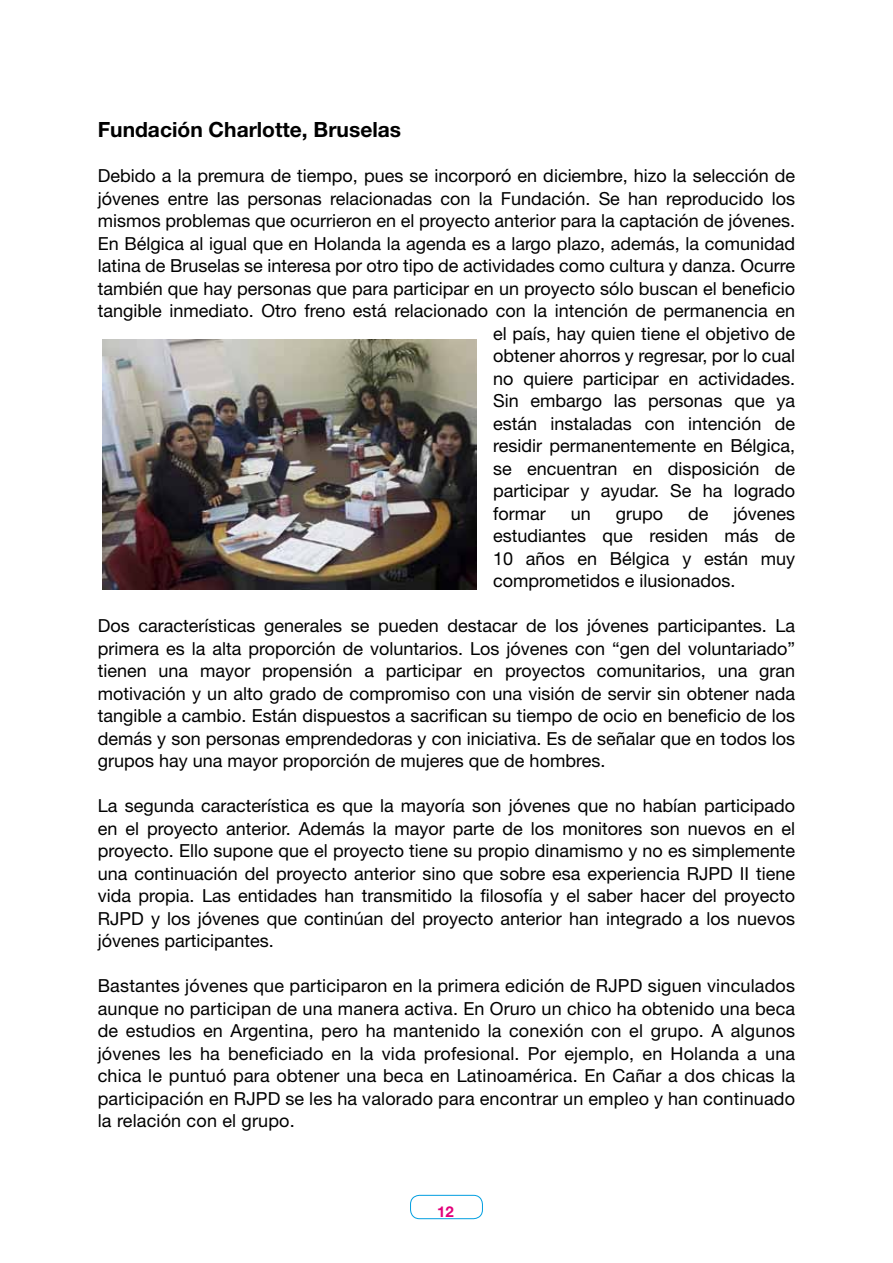
<style>
.page{position:relative;width:893px;height:1263px;background:#fff}
.page>*{position:absolute;margin:0;border:0;box-sizing:border-box;transform-origin:0 0}
.t1{font:700 21px "Helvetica Neue LT Std";color:#000}
.t2{font:18px/22.5px "Helvetica Neue LT Std";color:#000;text-align:justify}
.t3{font:700 15px "Helvetica Neue LT Std";color:#e2007a}
</style>
<div class="page">
<div style="left:410px;top:1195px;width:73px;height:24px;border:1px solid #009ee0;border-radius:9px"></div>
<img style="left:102px;top:340px;width:374px;height:250px">
<p class="t1" style="left:98px;top:117px;width:305px">Fundación Charlotte, Bruselas</p>
<p class="t2" style="left:98px;top:164px;width:699px">Debido a la premura de tiempo, pues se incorporó en diciembre, hizo la selección de</p>
<p class="t2" style="left:98px;top:187px;width:699px">jóvenes entre las personas relacionadas con la Fundación. Se han reproducido los</p>
<p class="t2" style="left:98px;top:209px;width:699px">mismos problemas que ocurrieron en el proyecto anterior para la captación de jóvenes.</p>
<p class="t2" style="left:98px;top:232px;width:699px">En Bélgica al igual que en Holanda la agenda es a largo plazo, además, la comunidad</p>
<p class="t2" style="left:98px;top:254px;width:699px">latina de Bruselas se interesa por otro tipo de actividades como cultura y danza. Ocurre</p>
<p class="t2" style="left:98px;top:277px;width:699px">también que hay personas que para participar en un proyecto sólo buscan el beneficio</p>
<p class="t2" style="left:98px;top:299px;width:699px">tangible inmediato. Otro freno está relacionado con la intención de permanencia en</p>
<p class="t2" style="left:493px;top:322px;width:304px">el país, hay quien tiene el objetivo de</p>
<p class="t2" style="left:493px;top:344px;width:304px">obtener ahorros y regresar, por lo cual</p>
<p class="t2" style="left:493px;top:367px;width:303px">no quiere participar en actividades.</p>
<p class="t2" style="left:493px;top:389px;width:303px">Sin embargo las personas que ya</p>
<p class="t2" style="left:493px;top:412px;width:303px">están instaladas con intención de</p>
<p class="t2" style="left:493px;top:434px;width:303px">residir permanentemente en Bélgica,</p>
<p class="t2" style="left:493px;top:457px;width:303px">se encuentran en disposición de</p>
<p class="t2" style="left:493px;top:479px;width:304px">participar y ayudar. Se ha logrado</p>
<p class="t2" style="left:493px;top:502px;width:54px">formar</p>
<p class="t2" style="left:571px;top:502px;width:22px">un</p>
<p class="t2" style="left:616px;top:502px;width:49px">grupo</p>
<p class="t2" style="left:688px;top:502px;width:22px">de</p>
<p class="t2" style="left:493px;top:502px;width:304px;text-indent:240px">jóvenes estudiantes que residen más de 10 años en Bélgica y están muy comprometidos e ilusionados.</p>
<p class="t2" style="left:98px;top:614px;width:699px">Dos características generales se pueden destacar de los jóvenes participantes. La primera es la alta proporción de voluntarios. Los jóvenes con “gen del voluntariado” tienen una mayor propensión a participar en proyectos comunitarios, una gran motivación y un alto grado de compromiso con una visión de servir sin obtener nada tangible a cambio. Están dispuestos a sacrifican su tiempo de ocio en beneficio de los demás y son personas emprendedoras y con iniciativa. Es de señalar que en todos los grupos hay una mayor proporción de mujeres que de hombres.</p>
<p class="t2" style="left:98px;top:794px;width:699px">La segunda característica es que la mayoría son jóvenes que no habían participado en el proyecto anterior. Además la mayor parte de los monitores son nuevos en el proyecto. Ello supone que el proyecto tiene su propio dinamismo y no es simplemente una continuación del proyecto anterior sino que sobre esa experiencia RJPD II tiene vida propia. Las entidades han transmitido la filosofía y el saber hacer del proyecto RJPD y los jóvenes que continúan del proyecto anterior han integrado a los nuevos jóvenes participantes.</p>
<p class="t2" style="left:98px;top:974px;width:699px">Bastantes jóvenes que participaron en la primera edición de RJPD siguen vinculados aunque no participan de una manera activa. En Oruro un chico ha obtenido una beca de estudios en Argentina, pero ha mantenido la conexión con el grupo. A algunos jóvenes les ha beneficiado en la vida profesional. Por ejemplo, en Holanda a una chica le puntuó para obtener una beca en Latinoamérica. En Cañar a dos chicas la participación en RJPD se les ha valorado para encontrar un empleo y han continuado la relación con el grupo.</p>
<p class="t3" style="left:437px;top:1203px;width:18px">12</p>
</div>
